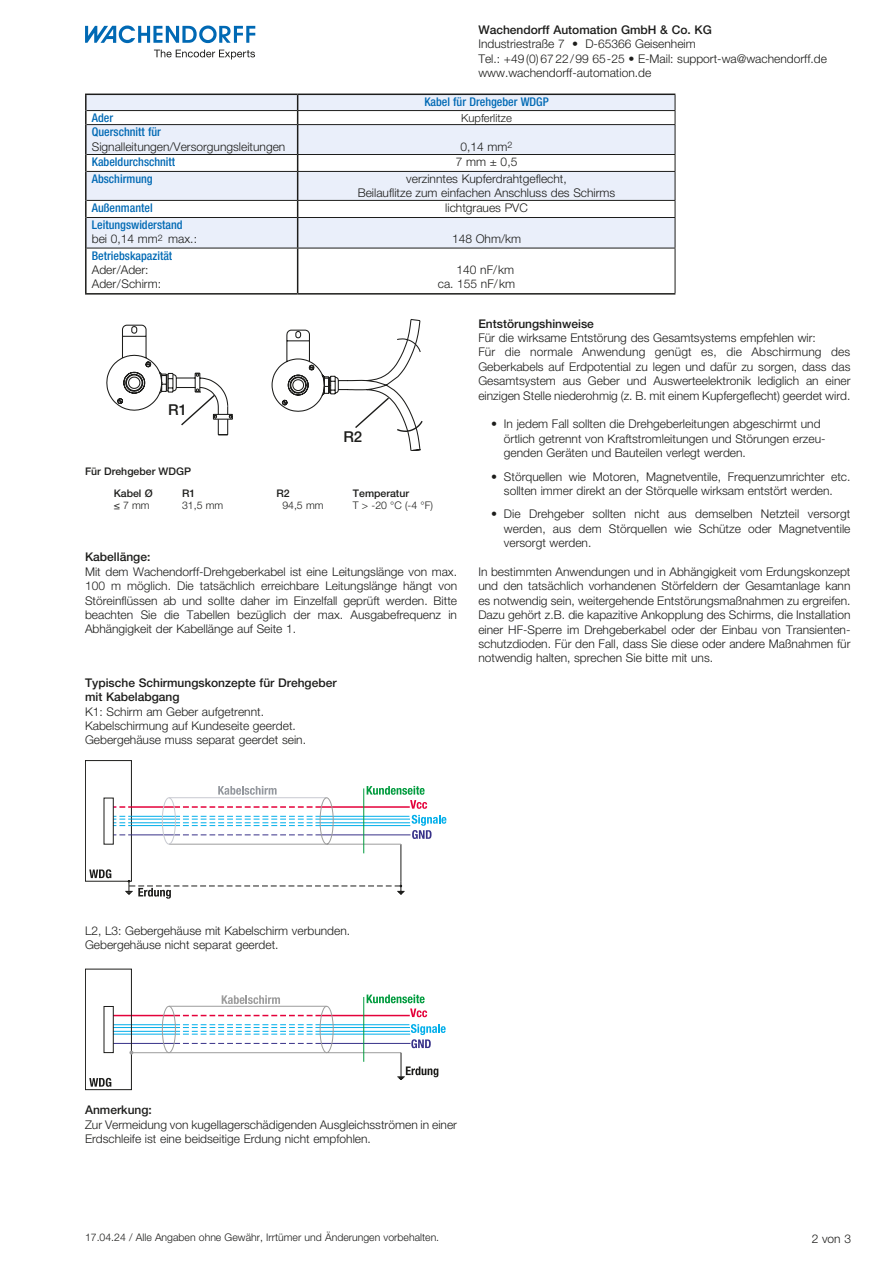
<style>
.page{position:relative;width:893px;height:1263px;background:#fff}
.page>*{position:absolute;margin:0;border:0;box-sizing:border-box;transform-origin:0 0}
.t1{font:500 15px "Helvetica Neue LT Pro";color:#1d1d1b}
.t2{font:300 12px/14.4px "Helvetica Neue LT Pro";color:#1d1d1b}
.t3{font:500 condensed 12px/14.4px "Helvetica Neue LT Pro";color:#0069b4}
.t4{font:500 12px/14.4px "Helvetica Neue LT Pro";color:#1d1d1b}
.t5{font:300 11.25px "Helvetica Neue LT Pro";color:#1d1d1b}
.t6{font:300 10.5px "Helvetica Neue LT Pro";color:#1d1d1b}
.t7{font:500 10.5px "Helvetica Neue LT Pro";color:#1d1d1b}
.s1{font-weight:300;font-stretch:normal;color:#1d1d1b}
</style>
<div class="page">
<svg style="left:85px;top:26px;width:170px;height:17px"></svg>
<svg style="left:154px;top:50px;width:101px;height:9px"></svg>
<svg style="left:271px;top:319px;width:152px;height:132px"></svg>
<svg style="left:106px;top:324px;width:127px;height:112px"></svg>
<svg style="left:85px;top:760px;width:361px;height:139px"></svg>
<svg style="left:87px;top:95px;width:588px;height:15px;background:#e8edf8"></svg>
<svg style="left:87px;top:111px;width:588px;height:182px;fill:#efeffa"></svg>
<hr style="left:85px;top:94px;width:213px;height:1px;background:#1d1d1b">
<hr style="left:298px;top:94px;width:377px;height:1px;background:#1d1d1b">
<svg style="left:85px;top:95px;width:2px;height:30px"></svg>
<hr style="left:85px;top:125px;width:2px;height:29px;background:#1d1d1b">
<svg style="left:85px;top:154px;width:2px;height:17px"></svg>
<hr style="left:85px;top:171px;width:2px;height:29px;background:#1d1d1b">
<svg style="left:85px;top:200px;width:2px;height:17px"></svg>
<svg style="left:297px;top:95px;width:1px;height:122px"></svg>
<hr style="left:85px;top:217px;width:2px;height:31px;background:#1d1d1b">
<hr style="left:297px;top:218px;width:1px;height:30px;background:#1d1d1b">
<hr style="left:85px;top:248px;width:2px;height:45px;background:#1d1d1b">
<hr style="left:297px;top:248px;width:1px;height:45px;background:#1d1d1b">
<hr style="left:85px;top:293px;width:213px;height:2px;background:#1d1d1b">
<hr style="left:298px;top:293px;width:377px;height:2px;background:#1d1d1b">
<hr style="left:87px;top:110px;width:211px;height:1px;background:#1d1d1b">
<hr style="left:298px;top:110px;width:377px;height:1px;background:#1d1d1b">
<hr style="left:87px;top:124px;width:211px;height:1px;background:#1d1d1b">
<hr style="left:298px;top:124px;width:377px;height:1px;background:#1d1d1b">
<hr style="left:87px;top:154px;width:211px;height:1px;background:#1d1d1b">
<hr style="left:298px;top:154px;width:377px;height:1px;background:#1d1d1b">
<hr style="left:87px;top:171px;width:211px;height:1px;background:#1d1d1b">
<hr style="left:298px;top:171px;width:377px;height:1px;background:#1d1d1b">
<hr style="left:87px;top:200px;width:211px;height:1px;background:#1d1d1b">
<hr style="left:298px;top:200px;width:377px;height:1px;background:#1d1d1b">
<svg style="left:675px;top:95px;width:1px;height:122px"></svg>
<hr style="left:87px;top:217px;width:211px;height:1px;background:#1d1d1b">
<hr style="left:298px;top:217px;width:377px;height:1px;background:#1d1d1b">
<hr style="left:675px;top:218px;width:1px;height:30px;background:#1d1d1b">
<hr style="left:87px;top:248px;width:211px;height:1px;background:#1d1d1b">
<hr style="left:298px;top:248px;width:377px;height:1px;background:#1d1d1b">
<hr style="left:675px;top:248px;width:1px;height:45px;background:#1d1d1b">
<hr style="left:113px;top:1043px;width:61px;height:1px;background:#373189">
<hr style="left:113px;top:1034px;width:62px;height:1px;background:#00aeea">
<hr style="left:113px;top:1031px;width:62px;height:1px;background:#00aeea">
<hr style="left:113px;top:1027px;width:62px;height:1px;background:#00aeea">
<hr style="left:113px;top:1024px;width:62px;height:1px;background:#00aeea">
<hr style="left:113px;top:1015px;width:61px;height:1px;background:#e4013a">
<hr style="left:131px;top:1052px;width:38px;height:1px;background:#9d9d9d">
<svg style="left:162px;top:994px;width:284px;height:86px"></svg>
<svg style="left:85px;top:969px;width:48px;height:121px"></svg>
<p class="t4" style="left:478px;top:22px;width:235px">Wachendorff Automation GmbH &amp; Co. KG</p>
<p class="t2" style="left:478px;top:37px;width:350px">Industriestraße 7 • D-65366 Geisenheim<br>Tel.: +49 (0) 67 22/99 65-25 • E-Mail: support-wa@wachendorff.de www.wachendorff-automation.de</p>
<p class="t3" style="left:424px;top:94px;width:126px">Kabel für Drehgeber WDGP</p>
<p class="t3" style="left:92px;top:111px;width:23px">Ader</p>
<p class="t5" style="left:461px;top:111px;width:52px">Kupferlitze</p>
<p class="t3" style="left:92px;top:125px;width:71px">Querschnitt für</p>
<p class="t2" style="left:92px;top:139px;width:195px">Signalleitungen/Versorgungsleitungen</p>
<p class="t2" style="left:461px;top:139px;width:54px">0,14 mm<sup>2</sup></p>
<p class="t3" style="left:92px;top:154px;width:85px">Kabeldurchschnitt</p>
<p class="t2" style="left:456px;top:154px;width:63px">7 mm ± 0,5</p>
<p class="t3" style="left:92px;top:171px;width:62px">Abschirmung</p>
<p class="t2" style="left:358px;top:171px;width:259px;text-align:center">verzinntes Kupferdrahtgeflecht,<br>Beilauflitze zum einfachen Anschluss des Schirms</p>
<p class="t3" style="left:92px;top:200px;width:62px">Außenmantel</p>
<p class="t2" style="left:445px;top:200px;width:84px">lichtgraues PVC</p>
<p class="t3" style="left:92px;top:217px;width:107px">Leitungswiderstand <span class="s1">bei 0,14 mm</span><sup>2</sup> <span class="s1">max.:</span></p>
<p class="t2" style="left:452px;top:232px;width:71px">148 Ohm/km</p>
<p class="t3" style="left:92px;top:248px;width:82px">Betriebskapazität</p>
<p class="t2" style="left:92px;top:262px;width:71px">Ader/Ader:<br>Ader/Schirm:</p>
<p class="t2" style="left:438px;top:262px;width:79px;text-align:right">140 nF/km<br>ca. 155 nF/km</p>
<p class="t1" style="left:168px;top:401px;width:20px">R1</p>
<p class="t7" style="left:85px;top:465px;width:107px">Für Drehgeber WDGP</p>
<p class="t1" style="left:343px;top:428px;width:20px">R2</p>
<p class="t7" style="left:114px;top:486px;width:41px">Kabel Ø</p>
<p class="t7" style="left:182px;top:486px;width:15px">R1</p>
<p class="t7" style="left:276px;top:486px;width:15px">R2</p>
<p class="t7" style="left:353px;top:486px;width:58px">Temperatur</p>
<p class="t6" style="left:114px;top:499px;width:37px">≤ 7 mm</p>
<p class="t6" style="left:182px;top:499px;width:43px">31,5 mm</p>
<p class="t6" style="left:282px;top:499px;width:43px">94,5 mm</p>
<p class="t6" style="left:353px;top:499px;width:81px">T &gt; -20 °C (-4 °F)</p>
<p class="t4" style="left:85px;top:550px;width:67px">Kabellänge:</p>
<p class="t2" style="left:85px;top:564px;width:374px;text-align:justify">Mit dem Wachendorff-Drehgeberkabel ist eine Leitungslänge von max.<br>100 m möglich. Die tatsächlich erreichbare Leitungslänge hängt von Störeinflüssen ab und sollte daher im Einzelfall geprüft werden. Bitte beachten Sie die Tabellen bezüglich der max. Ausgabefrequenz in Abhängigkeit der Kabellänge auf Seite 1.</p>
<p class="t4" style="left:85px;top:675px;width:253px">Typische Schirmungskonzepte für Drehgeber mit Kabelabgang</p>
<p class="t2" style="left:85px;top:704px;width:222px">K1: Schirm am Geber aufgetrennt.<br>Kabelschirmung auf Kundeseite geerdet.<br>Gebergehäuse muss separat geerdet sein.</p>
<p class="t4" style="left:478px;top:316px;width:117px">Entstörungshinweise</p>
<p class="t2" style="left:478px;top:330px;width:374px">Für die wirksame Entstörung des Gesamtsystems empfehlen wir:<br>Für die normale Anwendung genügt es, die Abschirmung des Geberkabels auf Erdpotential zu legen und dafür zu sorgen, dass das Gesamtsystem aus Geber und Auswerteelektronik lediglich an einer einzigen Stelle niederohmig (z. B. mit einem Kupfergeflecht) geerdet wird.</p>
<p class="t2" style="left:504px;top:417px;width:323px;text-indent:-13px">• In jedem Fall sollten die Drehgeberleitungen abgeschirmt und örtlich getrennt von Kraftstromleitungen und Störungen erzeu&shy;genden Geräten und Bauteilen verlegt werden.</p>
<p class="t2" style="left:491px;top:469px;width:361px;text-align:center">• Störquellen wie Motoren, Magnetventile, Frequenzumrichter etc. sollten immer direkt an der Störquelle wirksam entstört werden.</p>
<p class="t2" style="left:504px;top:507px;width:348px;text-align:justify;text-indent:-13px">• Die Drehgeber sollten nicht aus demselben Netzteil versorgt werden, aus dem Störquellen wie Schütze oder Magnetventile versorgt werden.</p>
<p class="t2" style="left:478px;top:564px;width:374px;text-align:justify">In bestimmten Anwendungen und in Abhängigkeit vom Erdungskonzept und den tatsächlich vorhandenen Störfeldern der Gesamtanlage kann es notwendig sein, weitergehende Entstörungsmaßnahmen zu ergreifen.<br>Dazu gehört z.B. die kapazitive Ankopplung des Schirms, die Installation einer HF-Sperre im Drehgeberkabel oder der Einbau von Transienten&shy;schutzdioden. Für den Fall, dass Sie diese oder andere Maßnahmen für notwendig halten, sprechen Sie bitte mit uns.</p>
<p class="t2" style="left:85px;top:923px;width:267px">L2, L3: Gebergehäuse mit Kabelschirm verbunden.<br>Gebergehäuse nicht separat geerdet.</p>
<p class="t4" style="left:85px;top:1102px;width:68px">Anmerkung:</p>
<p class="t2" style="left:85px;top:1117px;width:374px">Zur Vermeidung von kugellagerschädigenden Ausgleichsströmen in einer<br>Erdschleife ist eine beidseitige Erdung nicht empfohlen.</p>
<p class="t6" style="left:85px;top:1230px;width:356px">17.04.24 / Alle Angaben ohne Gewähr, Irrtümer und Änderungen vorbehalten.</p>
<p class="t2" style="left:812px;top:1231px;width:41px">2 von 3</p>
</div>
